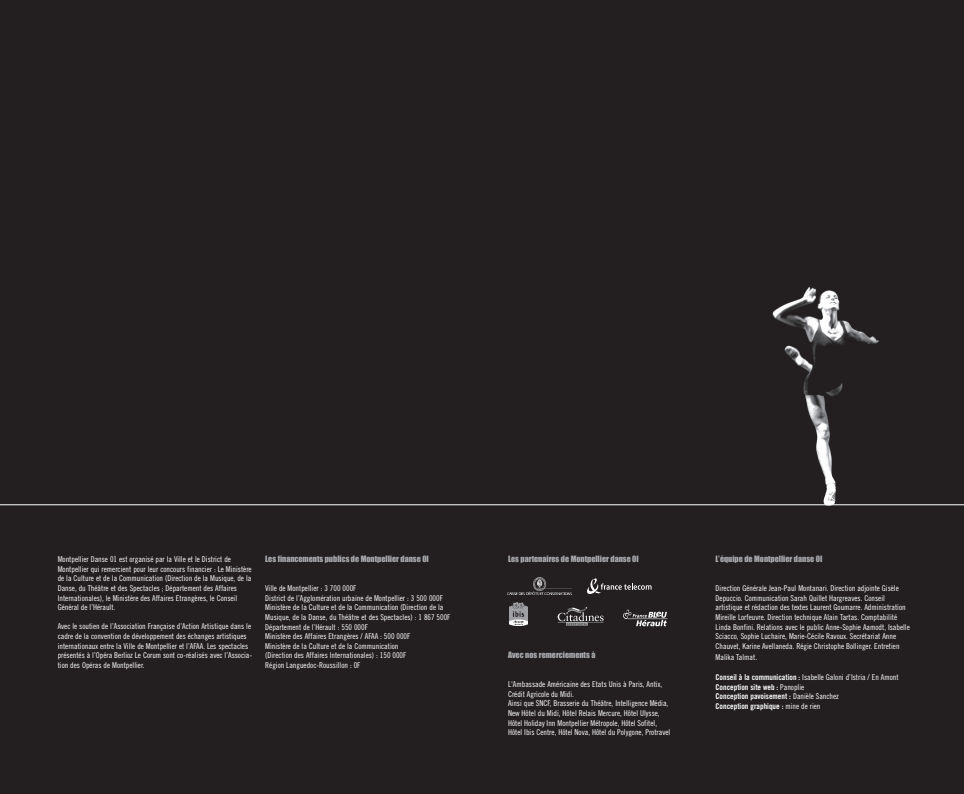
<style>
.page{position:relative;width:964px;height:794px;background:#231f20}
.page>*{position:absolute;margin:0;border:0;box-sizing:border-box;transform-origin:0 0}
.t1{font:8px/9.6px "Trade Gothic LT Cond Eighteen";color:#fff}
.t2{font:8px "Impact";color:#a8a9ad}
.t3{font:8px/9.6px "Trade Gothic LT Bold Cond Twenty";color:#fff}
.s1{font-family:"Trade Gothic LT Bold Cond Twenty"}
.s2{font-family:"Trade Gothic LT Cond Eighteen"}
</style>
<div class="page">
<img style="left:753px;top:287px;width:135px;height:219px">
<hr style="left:0;top:504px;width:964px;height:1px;background:#fff">
<div style="left:504px;top:575px;width:70px;height:22px;background:linear-gradient(to right,#231f20,#231f20)"></div>
<img style="left:508px;top:577px;width:63px;height:17px">
<svg style="left:587px;top:578px;width:64px;height:16px"></svg>
<img style="left:509px;top:602px;width:18px;height:23px">
<img style="left:623px;top:609px;width:45px;height:17px">
<img style="left:557px;top:607px;width:47px;height:19px">
<p class="t1" style="left:58px;top:554px;width:195px">Montpellier Danse 01 est organisé par la Ville et le District de Montpellier qui remercient pour leur concours financier : Le Ministère de la Culture et de la Communication (Direction de la Musique, de la Danse, du Théâtre et des Spectacles ; Département des Affaires Internationales), le Ministère des Affaires Etrangères, le Conseil Général de l’Hérault.</p>
<p class="t1" style="left:58px;top:621px;width:196px">Avec le soutien de l’Association Française d’Action Artistique dans le cadre de la convention de développement des échanges artistiques internationaux entre la Ville de Montpellier et l’AFAA. Les spectacles présentés à l’Opéra Berlioz Le Corum sont co-réalisés avec l’Associa&shy;tion des Opéras de Montpellier.</p>
<p class="t2" style="left:265px;top:553px;width:165px">Les financements publics de Montpellier danse 0I</p>
<p class="t1" style="left:265px;top:583px;width:187px">Ville de Montpellier : 3 700 000F<br>District de l’Agglomération urbaine de Montpellier : 3 500 000F Ministère de la Culture et de la Communication (Direction de la Musique, de la Danse, du Théâtre et des Spectacles) : 1 867 500F Département de l’Hérault : 550 000F<br>Ministère des Affaires Etrangères / AFAA : 500 000F<br>Ministère de la Culture et de la Communication<br>(Direction des Affaires Internationales) : 150 000F<br>Région Languedoc-Roussillon : 0F</p>
<p class="t2" style="left:508px;top:553px;width:132px">Les partenaires de Montpellier danse 0I</p>
<p class="t2" style="left:508px;top:649px;width:89px">Avec nos remerciements à</p>
<p class="t1" style="left:508px;top:679px;width:164px">L'Ambassade Américaine des Etats Unis à Paris, Antix, Crédit Agricole du Midi.<br>Ainsi que SNCF, Brasserie du Théâtre, Intelligence Média, New Hôtel du Midi, Hôtel Relais Mercure, Hôtel Ulysse, Hôtel Holiday Inn Montpellier Métropole, Hôtel Sofitel, Hôtel Ibis Centre, Hôtel Nova, Hôtel du Polygone, Protravel</p>
<p class="t2" style="left:715px;top:553px;width:108px">L’équipe de Montpellier danse 0I</p>
<p class="t1" style="left:715px;top:583px;width:196px">Direction Générale Jean-Paul Montanari. Direction adjointe Gisèle Depuccio. Communication Sarah Quillet Hargreaves. Conseil artistique et rédaction des textes Laurent Goumarre. Administration Mireille Lorfeuvre. Direction technique Alain Tartas. Comptabilité Linda Bonfini. Relations avec le public Anne-Sophie Aamodt, Isabelle Sciacco, Sophie Luchaire, Marie-Cécile Ravoux. Secrétariat Anne Chauvet, Karine Avellaneda. Régie Christophe Bollinger. Entretien</p>
<p class="t1" style="left:715px;top:652px;width:43px">Malika Talmat.</p>
<p class="t1" style="left:715px;top:672px;width:185px"><span class="s1">Conseil à la communication :</span> Isabelle Galoni d’Istria / En Amont</p>
<p class="t3" style="left:715px;top:682px;width:125px">Conception site web : <span class="s2">Panoplie<br></span>Conception pavoisement : <span class="s2">Danièle Sanchez<br></span>Conception graphique : <span class="s2">mine de rien</span></p>
</div>
